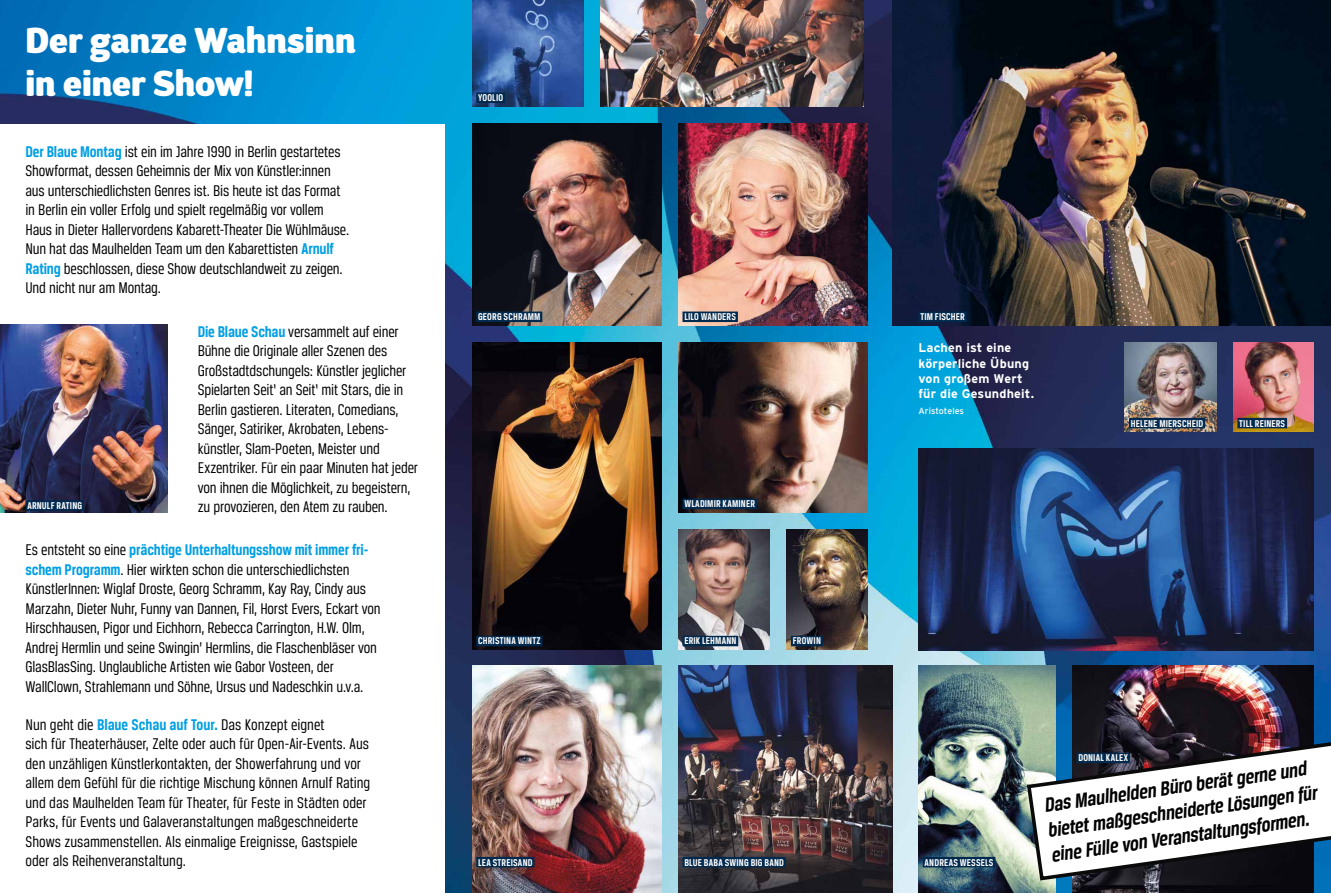
<style>
.page{position:relative;width:1331px;height:893px;background:#fff}
.page>*{position:absolute;margin:0;border:0;box-sizing:border-box;transform-origin:0 0}
.t1{font:900 36px/43.2px "D Sari Ultra";color:#fff}
.t2{font:italic 700 21.45px/25px "Breuer Condensed";color:#000}
.t3{font:16.5px/19.5px "Breuer Condensed";letter-spacing:-.01em;color:#000}
.t4{font:700 12.6px/15.1px "Interstate";letter-spacing:.015em;color:#fff}
.t5{font:700 10.5px "Breuer Condensed";letter-spacing:.015em;color:#fff}
.t6{font:9px "Interstate";letter-spacing:-.005em;color:#fff}
.s1{font-weight:700;color:#009fe3}
</style>
<div class="page">
<img style="left:446px;top:0;width:885px;height:893px">
<img style="left:0;top:0;width:446px;height:123px">
<img style="left:678px;top:123px;width:189px;height:202px">
<img style="left:472px;top:123px;width:189px;height:202px">
<img style="left:1072px;top:665px;width:242px;height:228px">
<img style="left:1233px;top:342px;width:81px;height:90px">
<img style="left:678px;top:530px;width:92px;height:119px">
<img style="left:0;top:324px;width:168px;height:188px">
<img style="left:787px;top:530px;width:80px;height:119px">
<img style="left:918px;top:665px;width:137px;height:228px">
<img style="left:1125px;top:342px;width:91px;height:90px">
<img style="left:601px;top:0;width:262px;height:106px">
<img style="left:472px;top:0;width:112px;height:106px">
<img style="left:918px;top:449px;width:396px;height:202px">
<img style="left:678px;top:665px;width:214px;height:228px">
<img style="left:472px;top:665px;width:189px;height:228px">
<img style="left:892px;top:0;width:439px;height:325px">
<img style="left:472px;top:342px;width:189px;height:307px">
<img style="left:678px;top:342px;width:189px;height:170px">
<div style="left:476px;top:312px;width:66px;height:10px;background:#00294e"></div>
<div style="left:476px;top:93px;width:29px;height:10px;background:#00294e"></div>
<div style="left:476px;top:636px;width:66px;height:10px;background:#00294e"></div>
<div style="left:476px;top:857px;width:58px;height:10px;background:#00294e"></div>
<div style="left:682px;top:312px;width:56px;height:10px;background:#00294e"></div>
<div style="left:682px;top:499px;width:75px;height:10px;background:#00294e"></div>
<div style="left:26px;top:500px;width:58px;height:11px;background:#00294e"></div>
<div style="left:682px;top:636px;width:56px;height:10px;background:#00294e"></div>
<div style="left:682px;top:857px;width:104px;height:10px;background:#00294e"></div>
<div style="left:791px;top:636px;width:32px;height:10px;background:#00294e"></div>
<div style="left:1129px;top:418px;width:76px;height:10px;background:#00294e"></div>
<div style="left:1237px;top:418px;width:50px;height:10px;background:#00294e"></div>
<div style="left:923px;top:857px;width:72px;height:10px;background:#00294e"></div>
<div style="left:918px;top:312px;width:49px;height:10px;background:#00294e"></div>
<svg style="left:1025px;top:715px;width:306px;height:167px"></svg>
<h1 class="t1" style="left:26px;top:17px;width:332px">Der ganze Wahnsinn in einer Show!</h1>
<p class="t3" style="left:26px;top:142px;width:325px"><span class="s1">Der Blaue Montag</span> ist ein im Jahre 1990 in Berlin gestartetes Showformat, dessen Geheimnis der Mix von Künstler:innen aus unterschiedlichsten Genres ist. Bis heute ist das Format in Berlin ein voller Erfolg und spielt regelmäßig vor vollem Haus in Dieter Hallervordens Kabarett-Theater Die Wühlmäuse.<br>Nun hat das Maulhelden Team um den Kabarettisten <span class="s1">Arnulf Rating</span> beschlossen, diese Show deutschlandweit zu zeigen.<br>Und nicht nur am Montag.</p>
<p class="t5" style="left:27px;top:500px;width:56px">ARNULF RATING</p>
<p class="t3" style="left:198px;top:321px;width:222px"><span class="s1">Die Blaue Schau</span> versammelt auf einer Bühne die Originale aller Szenen des Großstadtdschungels: Künstler jeglicher Spielarten Seit‘ an Seit‘ mit Stars, die in Berlin gastieren. Literaten, Comedians, Sänger, Satiriker, Akrobaten, Lebens&shy;künstler, Slam-Poeten, Meister und Exzentriker. Für ein paar Minuten hat jeder von ihnen die Möglichkeit, zu begeistern, zu provozieren, den Atem zu rauben.</p>
<p class="t3" style="left:26px;top:540px;width:357px">Es entsteht so eine <span class="s1">prächtige Unterhaltungsshow mit immer fri&shy;schem Programm</span>. Hier wirkten schon die unterschiedlichsten KünstlerInnen: Wiglaf Droste, Georg Schramm, Kay Ray, Cindy aus Marzahn, Dieter Nuhr, Funny van Dannen, Fil, Horst Evers, Eckart von Hirschhausen, Pigor und Eichhorn, Rebecca Carrington, H.W. Olm, Andrej Hermlin und seine Swingin’ Hermlins, die Flaschenbläser von GlasBlasSing. UnglaubIiche Artisten wie Gabor Vosteen, der WallClown, Strahlemann und Söhne, Ursus und Nadeschkin u.v.a.</p>
<p class="t3" style="left:26px;top:714px;width:346px">Nun geht die <span class="s1">Blaue Schau auf Tour.</span> Das Konzept eignet<br>sich für Theaterhäuser, Zelte oder auch für Open-Air-Events. Aus den unzähligen Künstlerkontakten, der Showerfahrung und vor allem dem Gefühl für die richtige Mischung können Arnulf Rating und das Maulhelden Team für Theater, für Feste in Städten oder Parks, für Events und Galaveranstaltungen maßgeschneiderte Shows zusammenstellen. Als einmalige Ereignisse, Gastspiele oder als Reihenveranstaltung.</p>
<p class="t5" style="left:478px;top:92px;width:27px">YOOLIO</p>
<p class="t5" style="left:478px;top:311px;width:64px">GEORG SCHRAMM</p>
<p class="t5" style="left:478px;top:635px;width:64px">CHRISTINA WINTZ</p>
<p class="t5" style="left:478px;top:856px;width:56px">LEA STREISAND</p>
<p class="t5" style="left:684px;top:311px;width:53px">LILO WANDERS</p>
<p class="t5" style="left:920px;top:311px;width:46px">TIM FISCHER</p>
<p class="t4" style="left:918px;top:340px;width:117px">Lachen ist eine körperliche Übung von großem Wert für die Gesundheit.</p>
<p class="t6" style="left:918px;top:405px;width:47px">Aristoteles</p>
<p class="t5" style="left:1131px;top:417px;width:74px">HELENE MIERSCHEID</p>
<p class="t5" style="left:1239px;top:417px;width:47px">TILL REINERS</p>
<p class="t5" style="left:684px;top:498px;width:72px">WLADIMIR KAMINER</p>
<p class="t5" style="left:684px;top:635px;width:54px">ERIK LEHMANN</p>
<p class="t5" style="left:793px;top:635px;width:30px">FROWIN</p>
<p class="t5" style="left:684px;top:856px;width:101px">BLUE BABA SWING BIG BAND</p>
<p class="t5" style="left:925px;top:856px;width:70px">ANDREAS WESSELS</p>
<p class="t5" style="left:1078px;top:752px;width:51px">DONIAL KALEX</p>
<h2 class="t2" style="left:1043px;top:792px;width:273px;rotate:-8deg">Das Maulhelden Büro berät gerne und bietet maßgeschneiderte Lösungen für eine Fülle von Veranstaltungsformen.</h2>
</div>
